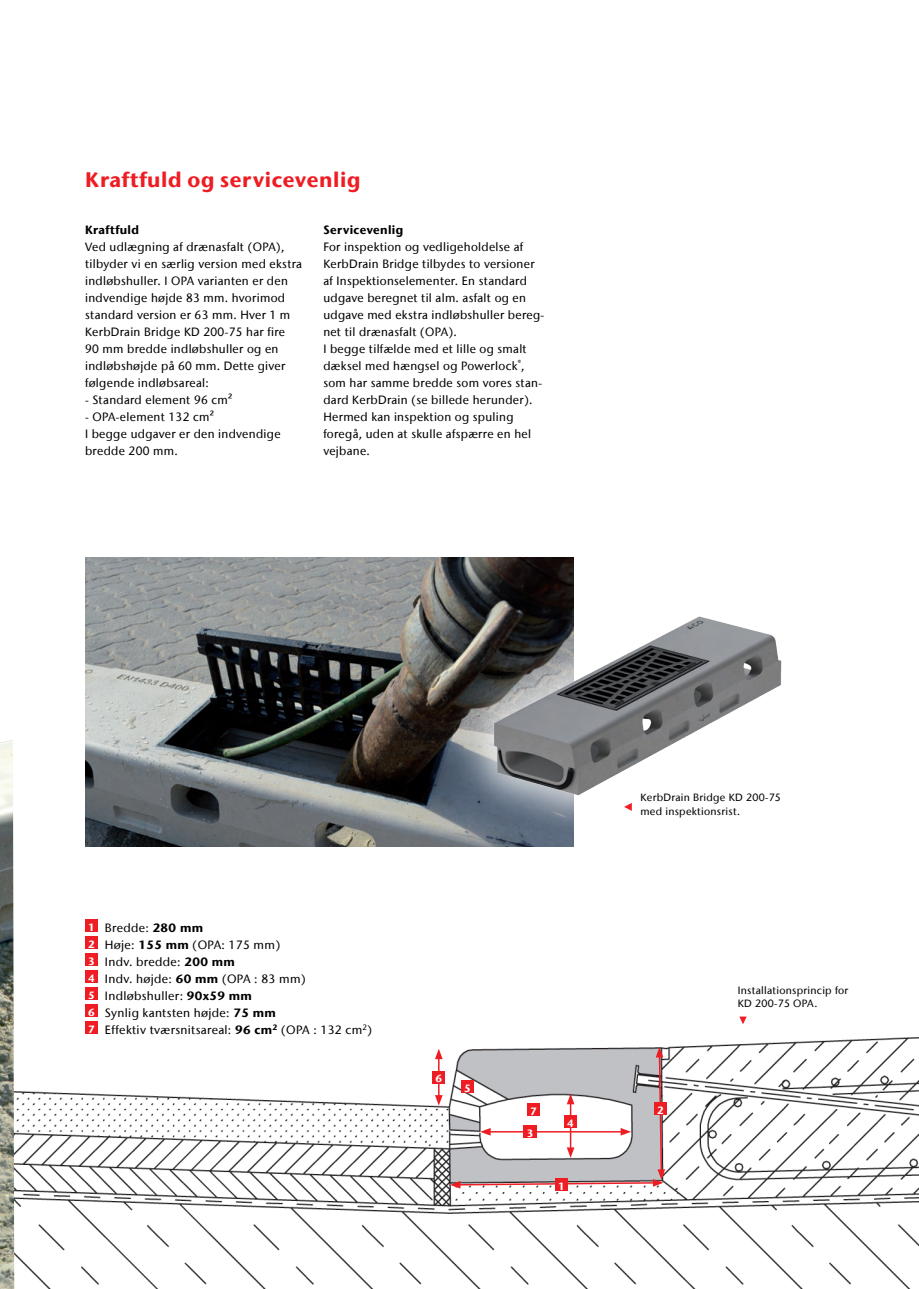
<style>
.page{position:relative;width:919px;height:1289px;background:#fff}
.page>*{position:absolute;margin:0;border:0;box-sizing:border-box;transform-origin:0 0}
.t1{font:700 21px "Stone Sans IIITC Com";letter-spacing:.03em;color:#ee1d23}
.t2{font:500 12px/17px "Stone Sans IIITC Com";letter-spacing:.025em;color:#000}
.t3{font:700 12px "Stone Sans IIITC Com";letter-spacing:.03em;color:#000}
.t4{font:500 10.5px/13.5px "Stone Sans IIITC Com";letter-spacing:.025em;color:#000}
.t5{font:700 10.5px "Stone Sans IIITC Com";color:#fff}
.s1{font-weight:700;font-size:10.5px;color:#fff}
.s2{font-weight:700}
</style>
<div class="page">
<img style="left:85px;top:557px;width:488px;height:289px">
<img style="left:14px;top:982px;width:904px;height:306px">
<div style="left:555px;top:1177px;width:12px;height:13px;background:#ee1d23"></div>
<div style="left:654px;top:1102px;width:12px;height:13px;background:#ee1d23"></div>
<svg style="left:450px;top:1046px;width:215px;height:142px"></svg>
<div style="left:564px;top:1115px;width:13px;height:12px;background:#ee1d23"></div>
<div style="left:461px;top:1079px;width:13px;height:13px;background:#ee1d23"></div>
<img style="left:0;top:740px;width:14px;height:548px">
<div style="left:450px;top:574px;width:374px;height:262px;background:#fff;opacity:.75"></div>
<img style="left:482px;top:602px;width:311px;height:203px">
<svg style="left:624px;top:802px;width:7px;height:9px"></svg>
<svg style="left:739px;top:1016px;width:7px;height:8px"></svg>
<hr style="left:438px;top:1056px;width:1px;height:41px;background:#ee1d23">
<svg style="left:435px;top:1095px;width:7px;height:10px"></svg>
<svg style="left:435px;top:1048px;width:7px;height:11px"></svg>
<div style="left:432px;top:1070px;width:13px;height:13px;background:#ee1d23"></div>
<div style="left:527px;top:1102px;width:13px;height:13px;background:#ee1d23"></div>
<div style="left:85px;top:918px;width:13px;height:13px;background:#ee1d23"></div>
<div style="left:85px;top:935px;width:13px;height:13px;background:#ee1d23"></div>
<div style="left:85px;top:952px;width:13px;height:13px;background:#ee1d23"></div>
<div style="left:85px;top:969px;width:13px;height:13px;background:#ee1d23"></div>
<div style="left:85px;top:986px;width:13px;height:13px;background:#ee1d23"></div>
<div style="left:85px;top:1003px;width:13px;height:13px;background:#ee1d23"></div>
<div style="left:85px;top:1020px;width:13px;height:13px;background:#ee1d23"></div>
<h1 class="t1" style="left:85px;top:166px;width:277px">Kraftfuld og servicevenlig</h1>
<p class="t3" style="left:85px;top:222px;width:56px">Kraftfuld</p>
<p class="t2" style="left:85px;top:238px;width:218px">Ved udlægning af drænasfalt (OPA), tilbyder vi en særlig version med ekstra indløbshuller. I OPA varianten er den indvendige højde 83 mm. hvorimod standard version er 63 mm. Hver 1 m KerbDrain Bridge KD 200-75 har fire 90 mm bredde indløbshuller og en indløbshøjde på 60 mm. Dette giver følgende indløbsareal:</p>
<p class="t2" style="left:85px;top:391px;width:149px">- Standard element 96 cm²</p>
<p class="t2" style="left:85px;top:408px;width:197px">- OPA-element 132 cm²<br>I begge udgaver er den indvendige bredde 200 mm.</p>
<p class="t3" style="left:323px;top:222px;width:81px">Servicevenlig</p>
<p class="t2" style="left:323px;top:238px;width:222px">For inspektion og vedligeholdelse af KerbDrain Bridge tilbydes to versioner af Inspektionselementer. En standard udgave beregnet til alm. asfalt og en udgave med ekstra indløbshuller bereg&shy;net til drænasfalt (OPA).<br>I begge tilfælde med et lille og smalt dæksel med hængsel og Powerlock<sup>®</sup>, som har samme bredde som vores stan&shy;dard KerbDrain (se billede herunder).<br>Hermed kan inspektion og spuling foregå, uden at skulle afspærre en hel vejbane.</p>
<p class="t2" style="left:88px;top:918px;width:285px"><span class="s1">1</span> Bredde: <span class="s2">280 mm<br></span><span class="s1">2</span> Høje: <span class="s2">155 mm</span> (OPA: 175 mm)<br><span class="s1">3</span> Indv. bredde: <span class="s2">200 mm<br></span><span class="s1">4</span> Indv. højde: <span class="s2">60 mm</span> (OPA : 83 mm)<br><span class="s1">5</span> Indløbshuller: <span class="s2">90x59 mm<br></span><span class="s1">6</span> Synlig kantsten højde: <span class="s2">75 mm<br></span><span class="s1">7</span> Effektiv tværsnitsareal: <span class="s2">96 cm</span><sup>2</sup> (OPA : 132 cm<sup>2</sup>)</p>
<p class="t5" style="left:435px;top:1071px;width:8px">6</p>
<p class="t5" style="left:464px;top:1080px;width:8px">5</p>
<p class="t5" style="left:530px;top:1104px;width:8px">7</p>
<p class="t5" style="left:527px;top:1126px;width:8px">3</p>
<p class="t5" style="left:567px;top:1116px;width:8px">4</p>
<p class="t5" style="left:558px;top:1179px;width:8px">1</p>
<p class="t4" style="left:640px;top:790px;width:142px">KerbDrain Bridge KD 200-75 med inspektionsrist.</p>
<p class="t5" style="left:657px;top:1103px;width:8px">2</p>
<p class="t4" style="left:737px;top:983px;width:112px">Installationsprincip for<br>KD 200-75 OPA.</p>
</div>
